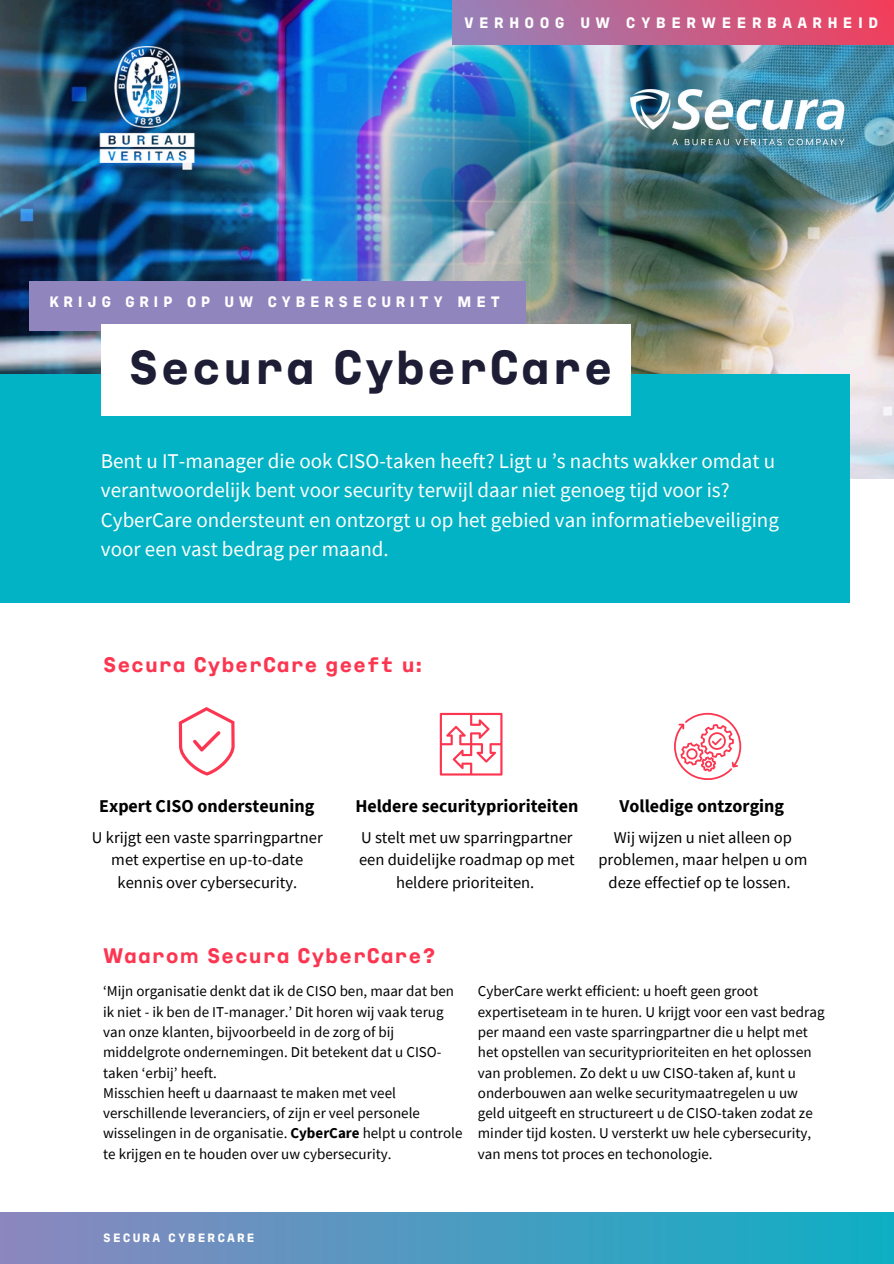
<style>
.page{position:relative;width:894px;height:1264px;background:#fff}
.page>*{position:absolute;margin:0;border:0;box-sizing:border-box;transform-origin:0 0}
.t1{font:700 expanded 47.4px "Bureau Veritas";letter-spacing:.01em;color:#1d1d35}
.t2{font:21px/29.2px "Source Sans Pro";color:#fff}
.t3{font:700 expanded 21px "Bureau Veritas";letter-spacing:.01em;color:#fc3650}
.t4{font:700 18px "Source Sans Pro";color:#000}
.t5{font:16.5px/22.5px "Source Sans Pro";color:#000;text-align:center}
.t6{font:15px/20.2px "Source Sans Pro";color:#000}
.t7{font:700 expanded 15px "Bureau Veritas";letter-spacing:.3em;color:#fff}
.t8{font:700 expanded 15px "Bureau Veritas";letter-spacing:.36em;color:#fff}
.t9{font:700 expanded 12px "Bureau Veritas";letter-spacing:.17em;color:#fff}
.s1{font-weight:700}
</style>
<div class="page">
<img style="left:0;top:0;width:893px;height:479px">
<div style="left:0;top:374px;width:849px;height:228px;background:#01b3c4"></div>
<div style="left:452px;top:0;width:441px;height:45px;background:linear-gradient(to right,#9483bb,#f13e5b)"></div>
<img style="left:630px;top:89px;width:215px;height:62px">
<img style="left:33px;top:16px;width:228px;height:147px">
<div style="left:0;top:1212px;width:893px;height:51px;background:linear-gradient(to right,#8c87be,#0dafc4)"></div>
<svg style="left:179px;top:707px;width:56px;height:68px"></svg>
<svg style="left:439px;top:713px;width:63px;height:62px"></svg>
<svg style="left:674px;top:713px;width:67px;height:67px"></svg>
<div style="left:30px;top:281px;width:495px;height:49px;background:#9185be"></div>
<div style="left:101px;top:324px;width:529px;height:92px;background:#fff"></div>
<h6 class="t8" style="left:464px;top:18px;width:415px">VERHOOG UW CYBERWEERBAARHEID</h6>
<h2 class="t7" style="left:49px;top:297px;width:452px">KRIJG GRIP OP UW CYBERSECURITY MET</h2>
<h5 class="t1" style="left:129px;top:351px;width:486px">Secura CyberCare</h5>
<h6 class="t2" style="left:101px;top:446px;width:679px">Bent u IT-manager die ook CISO-taken heeft? Ligt u ’s nachts wakker omdat u verantwoordelijk bent voor security terwijl daar niet genoeg tijd voor is?<br>CyberCare ondersteunt en ontzorgt u op het gebied van informatiebeveiliging voor een vast bedrag per maand.</h6>
<p class="t3" style="left:103px;top:657px;width:320px">Secura CyberCare geeft u:</p>
<h5 class="t4" style="left:99px;top:794px;width:216px">Expert CISO ondersteuning</h5>
<p class="t5" style="left:92px;top:825px;width:232px">U krijgt een vaste sparringpartner met expertise en up-to-date kennis over cybersecurity.</p>
<p class="t5" style="left:359px;top:825px;width:217px">U stelt met uw sparringpartner een duidelijke roadmap op met heldere prioriteiten.</p>
<h4 class="t5" style="left:598px;top:825px;width:210px">Wij wijzen u niet alleen op problemen, maar helpen u om deze effectief op te lossen.</h4>
<h4 class="t4" style="left:355px;top:794px;width:224px">Heldere securityprioriteiten</h4>
<h5 class="t4" style="left:619px;top:794px;width:166px">Volledige ontzorging</h5>
<h4 class="t3" style="left:103px;top:948px;width:334px">Waarom Secura CyberCare?</h4>
<h1 class="t6" style="left:103px;top:981px;width:352px">‘Mijn organisatie denkt dat ik de CISO ben, maar dat ben ik niet - ik ben de IT-manager.’ Dit horen wij vaak terug van onze klanten, bijvoorbeeld in de zorg of bij middelgrote ondernemingen. Dit betekent dat u CISO&shy;taken ‘erbij’ heeft.</h1>
<h3 class="t6" style="left:103px;top:1082px;width:361px">Misschien heeft u daarnaast te maken met veel verschillende leveranciers, of zijn er veel personele wisselingen in de organisatie. <span class="s1">CyberCare</span> helpt u controle te krijgen en te houden over uw cybersecurity.</h3>
<h2 class="t6" style="left:477px;top:981px;width:348px">CyberCare werkt efficient: u hoeft geen groot expertiseteam in te huren. U krijgt voor een vast bedrag per maand een vaste sparringpartner die u helpt met het opstellen van securityprioriteiten en het oplossen van problemen. Zo dekt u uw CISO-taken af, kunt u onderbouwen aan welke securitymaatregelen u uw geld uitgeeft en structureert u de CISO-taken zodat ze minder tijd kosten. U versterkt uw hele cybersecurity, van mens tot proces en techonologie.</h2>
<p class="t9" style="left:103px;top:1233px;width:153px">SECURA CYBERCARE</p>
</div>
